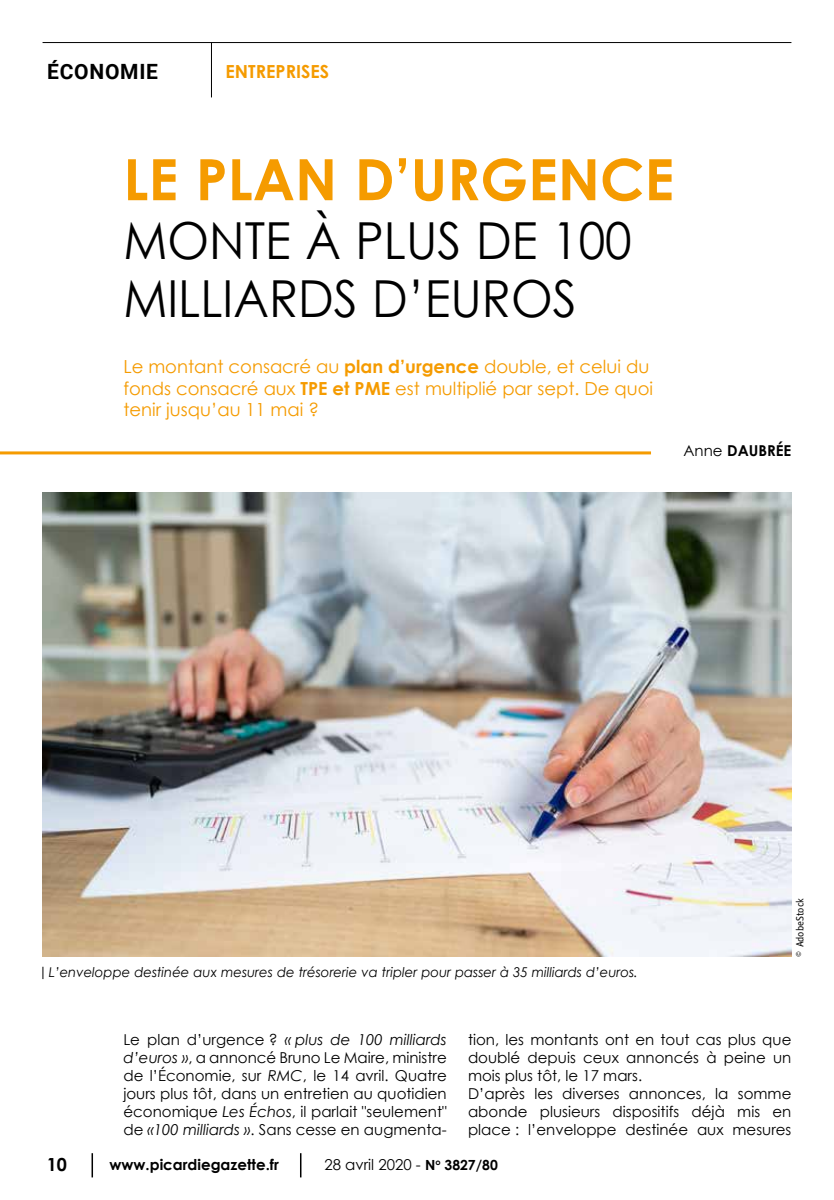
<style>
.page{position:relative;width:834px;height:1200px;background:#fff}
.page>*{position:absolute;margin:0;border:0;box-sizing:border-box;transform-origin:0 0}
.t1{font:700 57px "Century Gothic";color:#f59b00}
.t2{font:51px/58.5px "Century Gothic";color:#000;scale:.94 1}
.t3{font:700 21px "Roboto";letter-spacing:.035em;color:#000}
.t4{font:18px/21.6px "Century Gothic";color:#f59b00}
.t5{font:700 18px "Century Gothic";color:#f59b00}
.t6{font:700 18px "Century Gothic";color:#000}
.t7{font:15px/18px "Century Gothic";color:#000;text-align:justify}
.t8{font:700 15px "Century Gothic";color:#000}
.t9{font:italic 13.5px "Century Gothic";color:#000}
.t10{font:10.5px "Officina Sans";color:#000}
.s1{font-weight:700}
.s2{font-weight:400}
.s3{font-style:italic}
.s4{font-weight:700;font-size:13.95px}
</style>
<div class="page">
<hr style="left:43px;top:42px;width:748px;height:1px;background:#000">
<hr style="left:211px;top:43px;width:1px;height:54px;background:#000">
<hr style="left:91px;top:1152px;width:2px;height:25px;background:#000">
<svg style="left:300px;top:1153px;width:1px;height:24px"></svg>
<hr style="left:0;top:451px;width:651px;height:3px;background:#f59b00">
<svg style="left:43px;top:966px;width:1px;height:12px"></svg>
<img style="left:43px;top:492px;width:748px;height:464px">
<h3 class="t3" style="left:47px;top:56px;width:112px">ÉCONOMIE</h3>
<p class="t5" style="left:225px;top:57px;width:105px">ENTREPRISES</p>
<h1 class="t1" style="left:123px;top:136px;width:552px">LE PLAN D’URGENCE</h1>
<h2 class="t2" style="left:123px;top:210px;width:542px">MONTE À PLUS DE 100<br>MILLIARDS D’EUROS</h2>
<p class="t4" style="left:123px;top:355px;width:531px">Le montant consacré au <span class="s1">plan d’urgence</span> double, et celui du fonds consacré aux <span class="s1">TPE et PME</span> est multiplié par sept. De quoi tenir jusqu’au 11 mai ?</p>
<p class="t8" style="left:683px;top:438px;width:109px"><span class="s2">Anne</span> DAUBRÉE</p>
<p class="t9" style="left:49px;top:962px;width:590px">L’enveloppe destinée aux mesures de trésorerie va tripler pour passer à 35 milliards d’euros.</p>
<p class="t10" style="left:793px;top:956px;width:60px;rotate:-90deg">© AdobeStock</p>
<p class="t7" style="left:123px;top:1029px;width:325px">Le plan d’urgence ? <span class="s3">« plus de 100 milliards d’euros »</span>, a annoncé Bruno Le Maire, ministre de l’Économie, sur <span class="s3">RMC</span>, le 14 avril. Quatre jours plus tôt, dans un entretien au quotidien économique <span class="s3">Les Échos</span>, il parlait "seulement" de <span class="s3">«100 milliards »</span>. Sans cesse en augmenta-</p>
<p class="t7" style="left:468px;top:1029px;width:325px;text-align:left">tion, les montants ont en tout cas plus que doublé depuis ceux annoncés à peine un mois plus tôt, le 17 mars.<br>D’après les diverses annonces, la somme abonde plusieurs dispositifs déjà mis en place : l’enveloppe destinée aux mesures</p>
<p class="t6" style="left:47px;top:1150px;width:22px">10</p>
<p class="t8" style="left:109px;top:1152px;width:171px">www.picardiegazette.fr</p>
<p class="t7" style="left:324px;top:1155px;width:175px">28 avril 2020 - <span class="s4">N</span><sup>o</sup> <span class="s4">3827/80</span></p>
</div>
